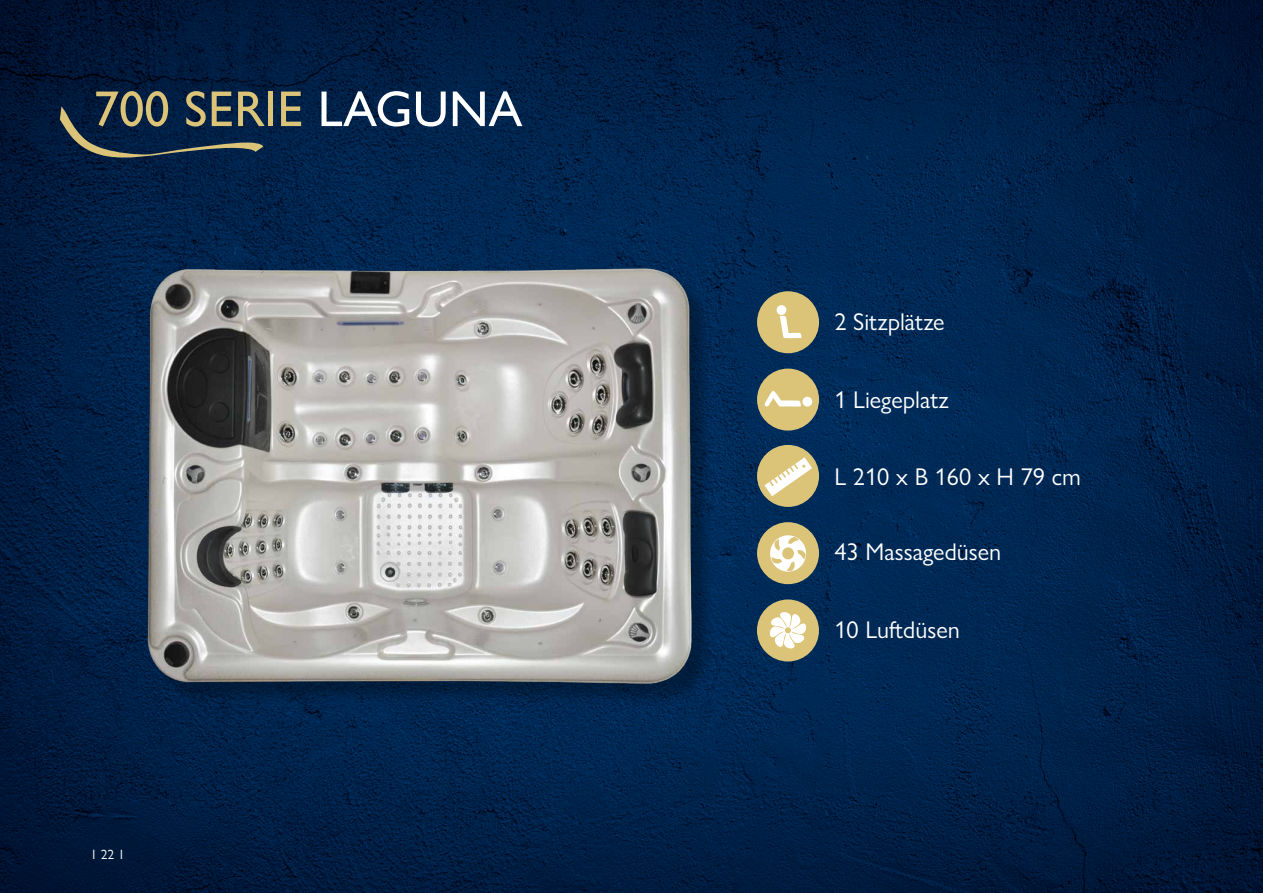
<style>
.page{position:relative;width:1263px;height:893px;background:#fff}
.page>*{position:absolute;margin:0;border:0;box-sizing:border-box;transform-origin:0 0}
.t1{font:500 50.7px "Gill Sans Nova";color:#dbc378}
.t2{font:24.3px "Gill Sans Nova";color:#fff}
.t3{font:13.5px "Gill Sans Nova";color:#fff}
.s1{color:#fff}
</style>
<div class="page">
<img style="left:0;top:0;width:1263px;height:893px">
<div style="left:151px;top:273px;width:563px;height:433px;background:#000;opacity:.29"></div>
<img style="left:146px;top:264px;width:559px;height:426px">
<svg style="left:60px;top:106px;width:203px;height:54px;background:#152d47"></svg>
<div style="left:757px;top:369px;width:62px;height:62px;background:#dbc378;border-radius:50%"></div>
<div style="left:802px;top:397px;width:10px;height:10px;background:#fff;border-radius:50%"></div>
<svg style="left:764px;top:391px;width:37px;height:16px"></svg>
<div style="left:757px;top:291px;width:62px;height:62px;background:#dbc378;border-radius:50%"></div>
<div style="left:776px;top:305px;width:10px;height:10px;background:#fff;border-radius:50%"></div>
<svg style="left:780px;top:315px;width:21px;height:23px"></svg>
<div style="left:757px;top:445px;width:62px;height:62px;background:#dbc378;border-radius:50%"></div>
<svg style="left:764px;top:457px;width:48px;height:39px"></svg>
<div style="left:757px;top:522px;width:62px;height:62px;background:#dbc378;border-radius:50%"></div>
<svg style="left:770px;top:535px;width:36px;height:37px"></svg>
<svg style="left:771px;top:537px;width:35px;height:34px"></svg>
<div style="left:757px;top:599px;width:62px;height:62px;background:#dbc378;border-radius:50%"></div>
<svg style="left:769px;top:612px;width:38px;height:37px"></svg>
<div style="left:784px;top:627px;width:7px;height:7px;background:#dbc378;border-radius:50%"></div>
<div style="left:784px;top:626px;width:8px;height:8px;border:1px solid #fff;border-radius:50%"></div>
<h1 class="t1" style="left:94px;top:78px;width:430px">700 SERIE <span class="s1">LAGUNA</span></h1>
<p class="t3" style="left:90px;top:846px;width:36px">1 22 1</p>
<p class="t2" style="left:834px;top:307px;width:112px">2 Sitzplätze</p>
<p class="t2" style="left:834px;top:385px;width:116px">1 Liegeplatz</p>
<p class="t2" style="left:834px;top:462px;width:248px">L 210 x B 160 x H 79 cm</p>
<p class="t2" style="left:834px;top:537px;width:168px">43 Massagedüsen</p>
<p class="t2" style="left:834px;top:615px;width:127px">10 Luftdüsen</p>
</div>
